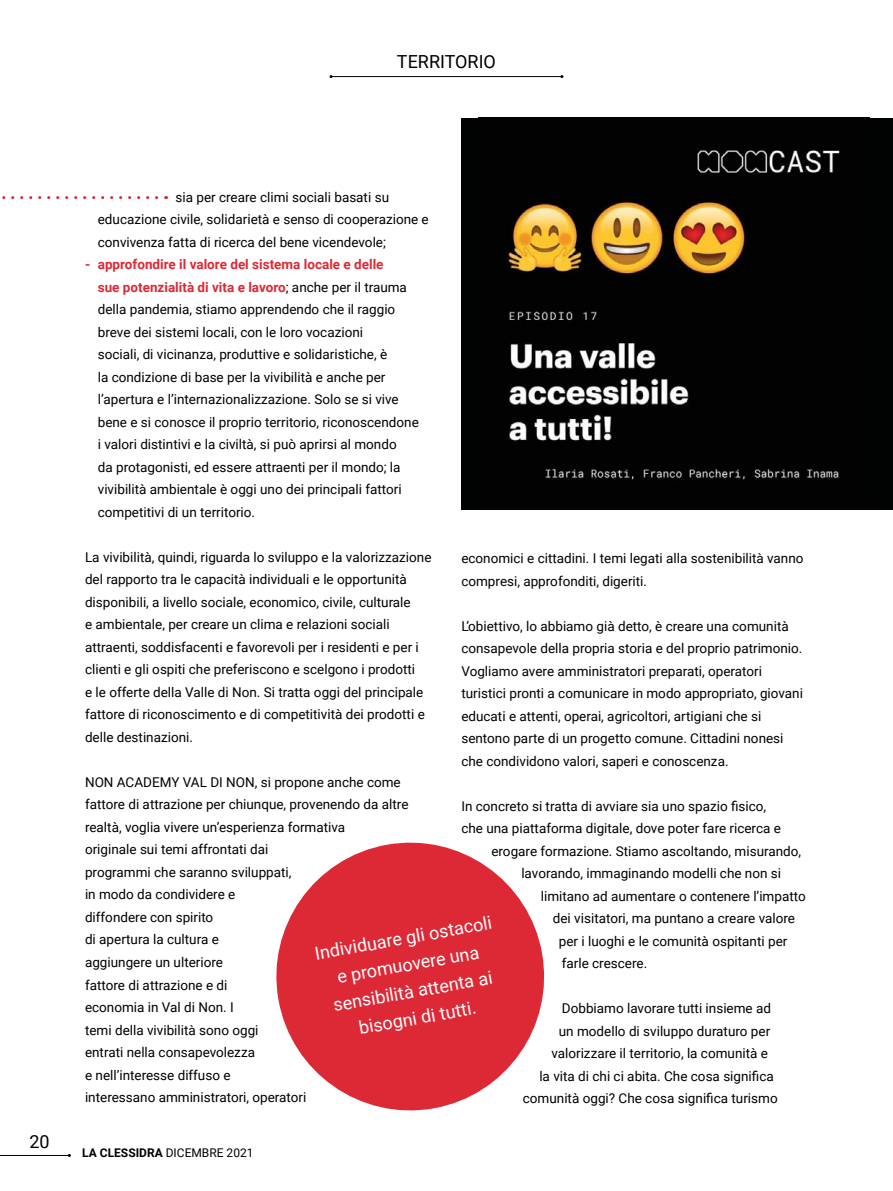
<style>
.page{position:relative;width:893px;height:1191px;background:#fff}
.page>*{position:absolute;margin:0;border:0;box-sizing:border-box;transform-origin:0 0}
.t1{font:18px/27px "Roboto";color:#fff;text-align:center}
.t2{font:18px "Roboto";color:#000}
.t3{font:13.5px/22.5px "Roboto";color:#000}
.t4{font:12px "Roboto";color:#000}
.s1{font-weight:700;color:#dd2936}
.s2{font-weight:700}
</style>
<div class="page">
<svg style="left:276px;top:842px;width:269px;height:269px;fill:#dd2936"></svg>
<svg style="left:2px;top:196px;width:155px;height:3px"></svg>
<div style="left:461px;top:118px;width:432px;height:391px;background:#010202"></div>
<img style="left:507px;top:150px;width:333px;height:330px">
<hr style="left:0;top:1155px;width:69px;height:1px;background:#000">
<hr style="left:331px;top:76px;width:231px;height:1px;background:#000">
<h1 class="t2" style="left:397px;top:49px;width:101px">TERRITORIO</h1>
<h1 class="t2" style="left:29px;top:1128px;width:22px">20</h1>
<p class="t3" style="left:98px;top:185px;width:332px;text-indent:78px">sia per creare climi sociali basati su educazione civile, solidarietà e senso di cooperazione e convivenza fatta di ricerca del bene vicendevole;</p>
<p class="t3" style="left:98px;top:252px;width:323px;text-indent:-13px"><span class="s1">- approfondire il valore del sistema locale e delle<br>sue potenzialità di vita e lavoro</span>; anche per il trauma della pandemia, stiamo apprendendo che il raggio breve dei sistemi locali, con le loro vocazioni<br>sociali, di vicinanza, produttive e solidaristiche, è<br>la condizione di base per la vivibilità e anche per l’apertura e l’internazionalizzazione. Solo se si vive bene e si conosce il proprio territorio, riconoscendone i valori distintivi e la civiltà, si può aprirsi al mondo<br>da protagonisti, ed essere attraenti per il mondo; la vivibilità ambientale è oggi uno dei principali fattori competitivi di un territorio.</p>
<p class="t3" style="left:85px;top:545px;width:348px">La vivibilità, quindi, riguarda lo sviluppo e la valorizzazione del rapporto tra le capacità individuali e le opportunità disponibili, a livello sociale, economico, civile, culturale<br>e ambientale, per creare un clima e relazioni sociali attraenti, soddisfacenti e favorevoli per i residenti e per i clienti e gli ospiti che preferiscono e scelgono i prodotti<br>e le offerte della Valle di Non. Si tratta oggi del principale fattore di riconoscimento e di competitività dei prodotti e delle destinazioni.</p>
<p class="t3" style="left:85px;top:770px;width:325px">NON ACADEMY VAL DI NON, si propone anche come fattore di attrazione per chiunque, provenendo da altre realtà, voglia vivere un’esperienza formativa<br>originale sui temi affrontati dai<br>programmi che saranno sviluppati,<br>in modo da condividere e<br>diffondere con spirito<br>di apertura la cultura e<br>aggiungere un ulteriore<br>fattore di attrazione e di<br>economia in Val di Non. I<br>temi della vivibilità sono oggi<br>entrati nella consapevolezza<br>e nell’interesse diffuso e<br>interessano amministratori, operatori</p>
<p class="t3" style="left:461px;top:546px;width:344px">economici e cittadini. I temi legati alla sostenibilità vanno compresi, approfonditi, digeriti.</p>
<p class="t3" style="left:461px;top:614px;width:343px">L’obiettivo, lo abbiamo già detto, è creare una comunità consapevole della propria storia e del proprio patrimonio.<br>Vogliamo avere amministratori preparati, operatori turistici pronti a comunicare in modo appropriato, giovani educati e attenti, operai, agricoltori, artigiani che si sentono parte di un progetto comune. Cittadini nonesi che condividono valori, saperi e conoscenza.</p>
<p class="t3" style="left:461px;top:794px;width:306px">In concreto si tratta di avviare sia uno spazio fisico,</p>
<p class="t3" style="left:461px;top:816px;width:321px">che una piattaforma digitale, dove poter fare ricerca e</p>
<p class="t3" style="left:491px;top:839px;width:311px">erogare formazione. Stiamo ascoltando, misurando,</p>
<p class="t3" style="left:521px;top:861px;width:261px">lavorando, immaginando modelli che non si</p>
<p class="t3" style="left:541px;top:884px;width:266px">limitano ad aumentare o contenere l’impatto</p>
<p class="t3" style="left:553px;top:906px;width:244px">dei visitatori, ma puntano a creare valore</p>
<p class="t3" style="left:559px;top:929px;width:230px">per i luoghi e le comunità ospitanti per</p>
<p class="t3" style="left:562px;top:951px;width:87px">farle crescere.</p>
<p class="t3" style="left:562px;top:996px;width:211px">Dobbiamo lavorare tutti insieme ad</p>
<p class="t3" style="left:559px;top:1019px;width:213px">un modello di sviluppo duraturo per</p>
<p class="t3" style="left:551px;top:1041px;width:218px">valorizzare il territorio, la comunità e</p>
<p class="t3" style="left:539px;top:1064px;width:236px">la vita di chi ci abita. Che cosa significa</p>
<p class="t3" style="left:523px;top:1086px;width:256px">comunità oggi? Che cosa significa turismo</p>
<h1 class="t1" style="left:313px;top:939px;width:181px;rotate:-10deg">Individuare gli ostacoli e promuovere una sensibilità attenta ai bisogni di tutti.</h1>
<p class="t4" style="left:82px;top:1144px;width:173px"><span class="s2">LA CLESSIDRA</span> DICEMBRE 2021</p>
</div>
